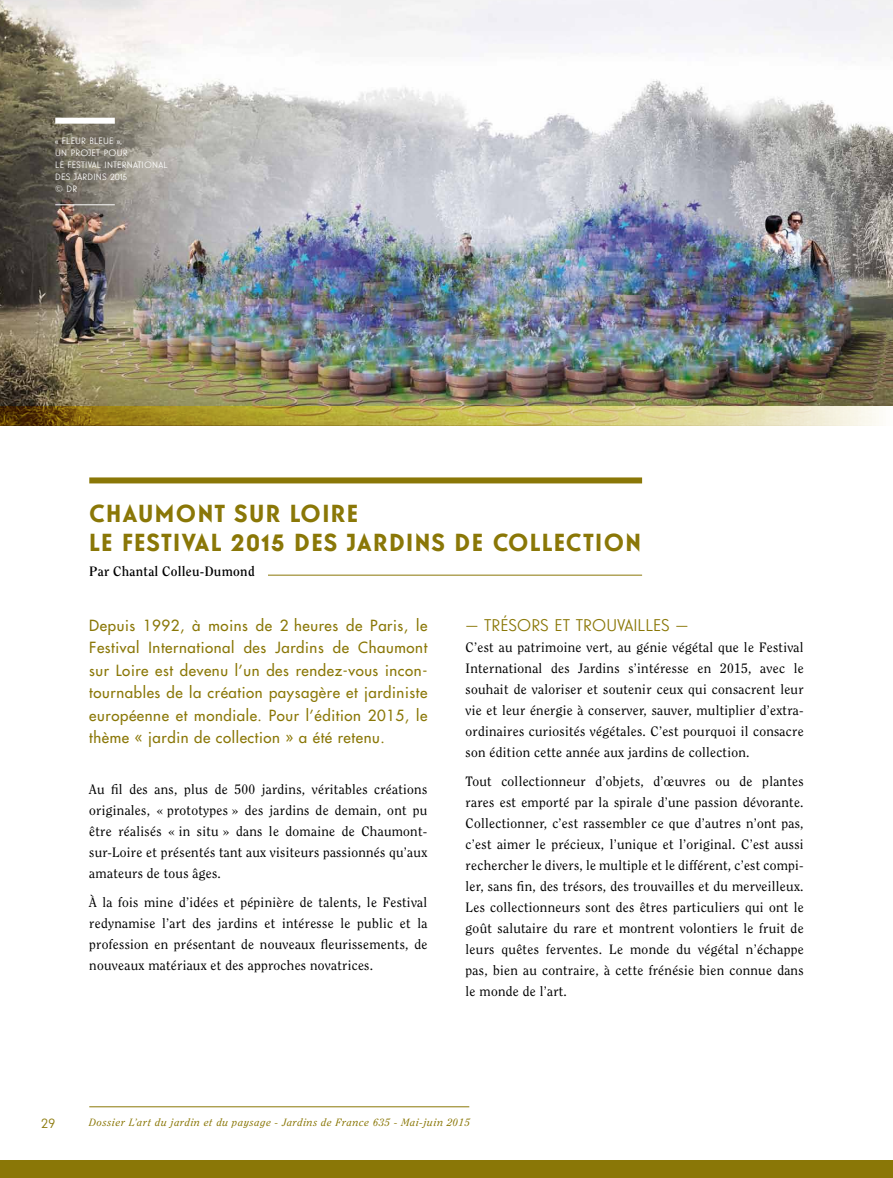
<style>
.page{position:relative;width:893px;height:1178px;background:#fff}
.page>*{position:absolute;margin:0;border:0;box-sizing:border-box;transform-origin:0 0}
.t1{font:700 24px/28.8px "Guildford Pro";letter-spacing:.06em;color:#8a7707}
.t2{font:16.5px "Guildford Pro";color:#8a7707}
.t3{font:500 15px/22.5px "Futura Std";letter-spacing:.04em;color:#8a7707;text-align:justify}
.t4{font:13.5px/21px "Clearface Std";letter-spacing:.02em;color:#000;text-align:justify}
.t5{font:700 13.5px "Clearface Std";letter-spacing:.02em;color:#000}
.t6{font:13.5px "Guildford Pro";color:#8a7707}
.t7{font:italic 10.5px "Clearface Std";letter-spacing:.06em;color:#8a7707}
.t8{font:9px/12px "Guildford Pro";letter-spacing:.02em;color:#fff}
</style>
<div class="page">
<hr style="left:89px;top:1106px;width:380px;height:1px;background:#8a7707">
<div style="left:0;top:1160px;width:893px;height:18px;background:#8a7707"></div>
<img style="left:0;top:0;width:893px;height:406px">
<div style="left:89px;top:477px;width:553px;height:6px;background:#8a7707"></div>
<hr style="left:208px;top:575px;width:434px;height:1px;background:#8a7707">
<svg style="left:0;top:406px;width:879px;height:19px;background:#bfb05c"></svg>
<div style="left:89px;top:566px;width:179px;height:18px;background:#fff"></div>
<div style="left:55px;top:118px;width:60px;height:6px;background:#fff"></div>
<hr style="left:55px;top:204px;width:60px;height:1px;background:#fff">
<p class="t8" style="left:55px;top:134px;width:114px">« FLEUR BLEUE »,<br>UN PROJET POUR<br>LE FESTIVAL I NTERNATIONAL<br>DES JARDINS 2015<br>© DR</p>
<h1 class="t1" style="left:89px;top:499px;width:553px">CHAUMONT SUR LOIRE<br>LE FESTIVAL 2015 DES JARDINS DE COLLECTION</h1>
<p class="t5" style="left:89px;top:563px;width:167px">Par Chantal Colleu-Dumond</p>
<p class="t3" style="left:89px;top:614px;width:340px">Depuis 1992, à moins de 2 heures de Paris, le Festival International des Jardins de Chaumont sur Loire est devenu l’un des rendez-vous incon&shy;tournables de la création paysagère et jardiniste européenne et mondiale. Pour l’édition 2015, le thème « jardin de collection » a été retenu.</p>
<p class="t4" style="left:89px;top:778px;width:340px">Au fil des ans, plus de 500 jardins, véritables créations originales, « prototypes » des jardins de demain, ont pu être réalisés « in situ » dans le domaine de Chaumont&shy;sur-Loire et présentés tant aux visiteurs passionnés qu’aux amateurs de tous âges.</p>
<p class="t4" style="left:89px;top:892px;width:340px">À la fois mine d’idées et pépinière de talents, le Festival redynamise l’art des jardins et intéresse le public et la profession en présentant de nouveaux fleurissements, de nouveaux matériaux et des approches novatrices.</p>
<p class="t2" style="left:466px;top:614px;width:224px">— TRÉSORS ET TROUVAILLES —</p>
<p class="t4" style="left:466px;top:636px;width:340px">C’est au patrimoine vert, au génie végétal que le Festival International des Jardins s’intéresse en 2015, avec le souhait de valoriser et soutenir ceux qui consacrent leur vie et leur énergie à conserver, sauver, multiplier d’extra&shy;ordinaires curiosités végétales. C’est pourquoi il consacre son édition cette année aux jardins de collection.</p>
<p class="t4" style="left:466px;top:771px;width:340px">Tout collectionneur d’objets, d’œuvres ou de plantes rares est emporté par la spirale d’une passion dévorante.<br>Collectionner, c’est rassembler ce que d’autres n’ont pas, c’est aimer le précieux, l’unique et l’original. C’est aussi rechercher le divers, le multiple et le différent, c’est compi&shy;ler, sans fin, des trésors, des trouvailles et du merveilleux.<br>Les collectionneurs sont des êtres particuliers qui ont le goût salutaire du rare et montrent volontiers le fruit de leurs quêtes ferventes. Le monde du végétal n’échappe pas, bien au contraire, à cette frénésie bien connue dans le monde de l’art.</p>
<p class="t6" style="left:41px;top:1114px;width:15px">29</p>
<p class="t7" style="left:89px;top:1116px;width:382px">Dossier L’art du jardin et du paysage - Jardins de France 635 - Mai-juin 2015</p>
</div>
